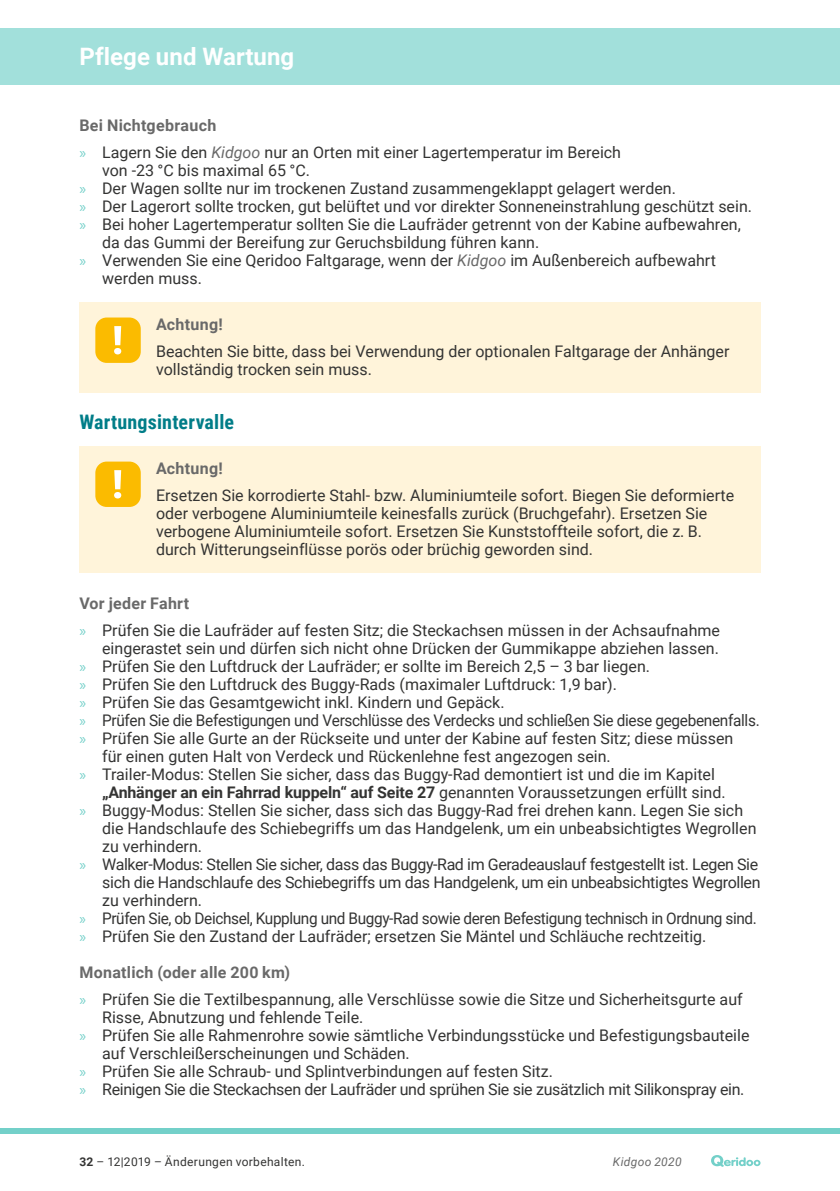
<style>
.page{position:relative;width:840px;height:1191px;background:#fff}
.page>*{position:absolute;margin:0;border:0;box-sizing:border-box;transform-origin:0 0}
.t1{font:700 24px "Roboto";color:#fff}
.t2{font:700 20px "Roboto Condensed";letter-spacing:.01em;color:#007d88}
.t3{font:16px/18px "Roboto";color:#343433}
.t4{font:16px "Roboto";letter-spacing:-.02em;color:#343433}
.t5{font:16px "Roboto";letter-spacing:-.02em;color:#343433;scale:.96 1}
.t6{font:16px "Roboto";letter-spacing:-.025em;color:#343433}
.t7{font:16px "Roboto";letter-spacing:-.025em;color:#343433;scale:.96 1}
.t8{font:700 16px "Roboto";letter-spacing:-.01em;color:#343433}
.t9{font:700 16px "Roboto";letter-spacing:.015em;color:#696969}
.t10{font:12px "Roboto";letter-spacing:.025em;color:#343433}
.t11{font:italic 12px "Roboto";letter-spacing:.025em;color:#696969}
.s1{font-weight:700;color:#696969}
.s2{font-family:"Myriad Pro";color:#73d0c9}
.s3{font-style:italic;color:#696969}
.s4{font-weight:400}
.s5{font-weight:700}
</style>
<div class="page">
<div style="left:0;top:28px;width:839px;height:57px;background:#a2e0db"></div>
<div style="left:0;top:1128px;width:839px;height:6px;background:#73d0c9"></div>
<svg style="left:711px;top:1155px;width:49px;height:11px"></svg>
<div style="left:79px;top:302px;width:681px;height:90px;background:#fff4da"></div>
<div style="left:95px;top:317px;width:46px;height:46px;background:#fbbb00;border-radius:11px"></div>
<svg style="left:114px;top:326px;width:7px;height:28px"></svg>
<div style="left:79px;top:446px;width:681px;height:126px;background:#fff4da"></div>
<div style="left:95px;top:461px;width:46px;height:46px;background:#fbbb00;border-radius:11px"></div>
<svg style="left:114px;top:470px;width:7px;height:28px"></svg>
<h1 class="t1" style="left:79px;top:40px;width:216px">Pflege und Wartung</h1>
<p class="t3" style="left:79px;top:112px;width:543px;line-height:27px"><span class="s1">Bei Nichtgebrauch<br></span><span class="s2">»</span> Lagern Sie den <span class="s3">Kidgoo</span> nur an Orten mit einer Lagertemperatur im Bereich</p>
<p class="t3" style="left:102px;top:161px;width:209px">von -23 °C bis maximal 65 °C.</p>
<p class="t3" style="left:79px;top:179px;width:597px"><span class="s2">»</span> Der Wagen sollte nur im trockenen Zustand zusammengeklappt gelagert werden.</p>
<p class="t3" style="left:79px;top:197px;width:673px"><span class="s2">»</span> Der Lagerort sollte trocken, gut belüftet und vor direkter Sonneneinstrahlung geschützt sein.</p>
<p class="t3" style="left:79px;top:215px;width:662px"><span class="s2">»</span> Bei hoher Lagertemperatur sollten Sie die Laufräder getrennt von der Kabine aufbewahren,</p>
<p class="t3" style="left:102px;top:233px;width:438px">da das Gummi der Bereifung zur Geruchsbildung führen kann.</p>
<p class="t3" style="left:79px;top:251px;width:637px"><span class="s2">»</span> Verwenden Sie eine Qeridoo Faltgarage, wenn der <span class="s3">Kidgoo</span> im Außenbereich aufbewahrt</p>
<p class="t3" style="left:102px;top:269px;width:101px">werden muss.</p>
<p class="t9" style="left:156px;top:312px;width:68px">Achtung!</p>
<p class="t3" style="left:156px;top:341px;width:574px">Beachten Sie bitte, dass bei Verwendung der optionalen Faltgarage der Anhänger vollständig trocken sein muss.</p>
<p class="t2" style="left:79px;top:407px;width:156px">Wartungsintervalle</p>
<p class="t9" style="left:156px;top:456px;width:68px">Achtung!</p>
<p class="t3" style="left:156px;top:485px;width:579px">Ersetzen Sie korrodierte Stahl- bzw. Aluminiumteile sofort. Biegen Sie deformierte oder verbogene Aluminiumteile keinesfalls zurück (Bruchgefahr). Ersetzen Sie verbogene Aluminiumteile sofort. Ersetzen Sie Kunststoffteile sofort, die z. B. durch Witterungseinflüsse porös oder brüchig geworden sind.</p>
<p class="t3" style="left:79px;top:589px;width:641px;line-height:27px"><span class="s1">Vor jeder Fahrt<br></span><span class="s2">»</span> Prüfen Sie die Laufräder auf festen Sitz; die Steckachsen müssen in der Achsaufnahme</p>
<p class="t3" style="left:102px;top:638px;width:618px">eingerastet sein und dürfen sich nicht ohne Drücken der Gummikappe abziehen lassen.</p>
<p class="t3" style="left:79px;top:656px;width:571px"><span class="s2">»</span> Prüfen Sie den Luftdruck der Laufräder; er sollte im Bereich 2,5 – 3 bar liegen.</p>
<p class="t3" style="left:79px;top:674px;width:538px"><span class="s2">»</span> Prüfen Sie den Luftdruck des Buggy-Rads (maximaler Luftdruck: 1,9 bar).</p>
<p class="t3" style="left:79px;top:692px;width:426px"><span class="s2">»</span> Prüfen Sie das Gesamtgewicht inkl. Kindern und Gepäck.</p>
<p class="t5" style="left:79px;top:708px;width:709px"><span class="s2">»</span> Prüfen Sie die Befestigungen und Verschlüsse des Verdecks und schließen Sie diese gegebenenfalls.</p>
<p class="t3" style="left:79px;top:728px;width:655px"><span class="s2">»</span> Prüfen Sie alle Gurte an der Rückseite und unter der Kabine auf festen Sitz; diese müssen</p>
<p class="t3" style="left:102px;top:746px;width:510px">für einen guten Halt von Verdeck und Rückenlehne fest angezogen sein.</p>
<p class="t3" style="left:79px;top:764px;width:636px"><span class="s2">»</span> Trailer-Modus: Stellen Sie sicher, dass das Buggy-Rad demontiert ist und die im Kapitel</p>
<p class="t8" style="left:102px;top:780px;width:624px">„Anhänger an ein Fahrrad kuppeln“ auf Seite 27 <span class="s4">genannten Voraussetzungen erfüllt sind.</span></p>
<p class="t3" style="left:79px;top:800px;width:664px"><span class="s2">»</span> Buggy-Modus: Stellen Sie sicher, dass sich das Buggy-Rad frei drehen kann. Legen Sie sich</p>
<p class="t3" style="left:102px;top:818px;width:655px">die Handschlaufe des Schiebegriffs um das Handgelenk, um ein unbeabsichtigtes Wegrollen</p>
<p class="t3" style="left:102px;top:836px;width:101px">zu verhindern.</p>
<p class="t6" style="left:79px;top:852px;width:680px"><span class="s2">»</span> Walker-Modus: Stellen Sie sicher, dass das Buggy-Rad im Geradeauslauf festgestellt ist. Legen Sie</p>
<p class="t4" style="left:102px;top:870px;width:659px">sich die Handschlaufe des Schiebegriffs um das Handgelenk, um ein unbeabsichtigtes Wegrollen</p>
<p class="t3" style="left:102px;top:890px;width:101px">zu verhindern.</p>
<p class="t7" style="left:79px;top:906px;width:706px"><span class="s2">»</span> Prüfen Sie, ob Deichsel, Kupplung und Buggy-Rad sowie deren Befestigung technisch in Ordnung sind.</p>
<p class="t3" style="left:79px;top:926px;width:628px"><span class="s2">»</span> Prüfen Sie den Zustand der Laufräder; ersetzen Sie Mäntel und Schläuche rechtzeitig.</p>
<p class="t3" style="left:79px;top:958px;width:664px;line-height:27px"><span class="s1">Monatlich (oder alle 200 km)<br></span><span class="s2">»</span> Prüfen Sie die Textilbespannung, alle Verschlüsse sowie die Sitze und Sicherheitsgurte auf</p>
<p class="t3" style="left:102px;top:1007px;width:262px">Risse, Abnutzung und fehlende Teile.</p>
<p class="t3" style="left:79px;top:1025px;width:671px"><span class="s2">»</span> Prüfen Sie alle Rahmenrohre sowie sämtliche Verbindungsstücke und Befestigungsbauteile</p>
<p class="t3" style="left:102px;top:1043px;width:309px">auf Verschleißerscheinungen und Schäden.</p>
<p class="t3" style="left:79px;top:1061px;width:474px"><span class="s2">»</span> Prüfen Sie alle Schraub- und Splintverbindungen auf festen Sitz.</p>
<p class="t4" style="left:79px;top:1077px;width:666px"><span class="s2">»</span> Reinigen Sie die Steckachsen der Laufräder und sprühen Sie sie zusätzlich mit Silikonspray ein.</p>
<p class="t10" style="left:79px;top:1153px;width:227px"><span class="s5">32</span> – 12|2019 – Änderungen vorbehalten.</p>
<p class="t11" style="left:612px;top:1153px;width:70px">Kidgoo 2020</p>
</div>
